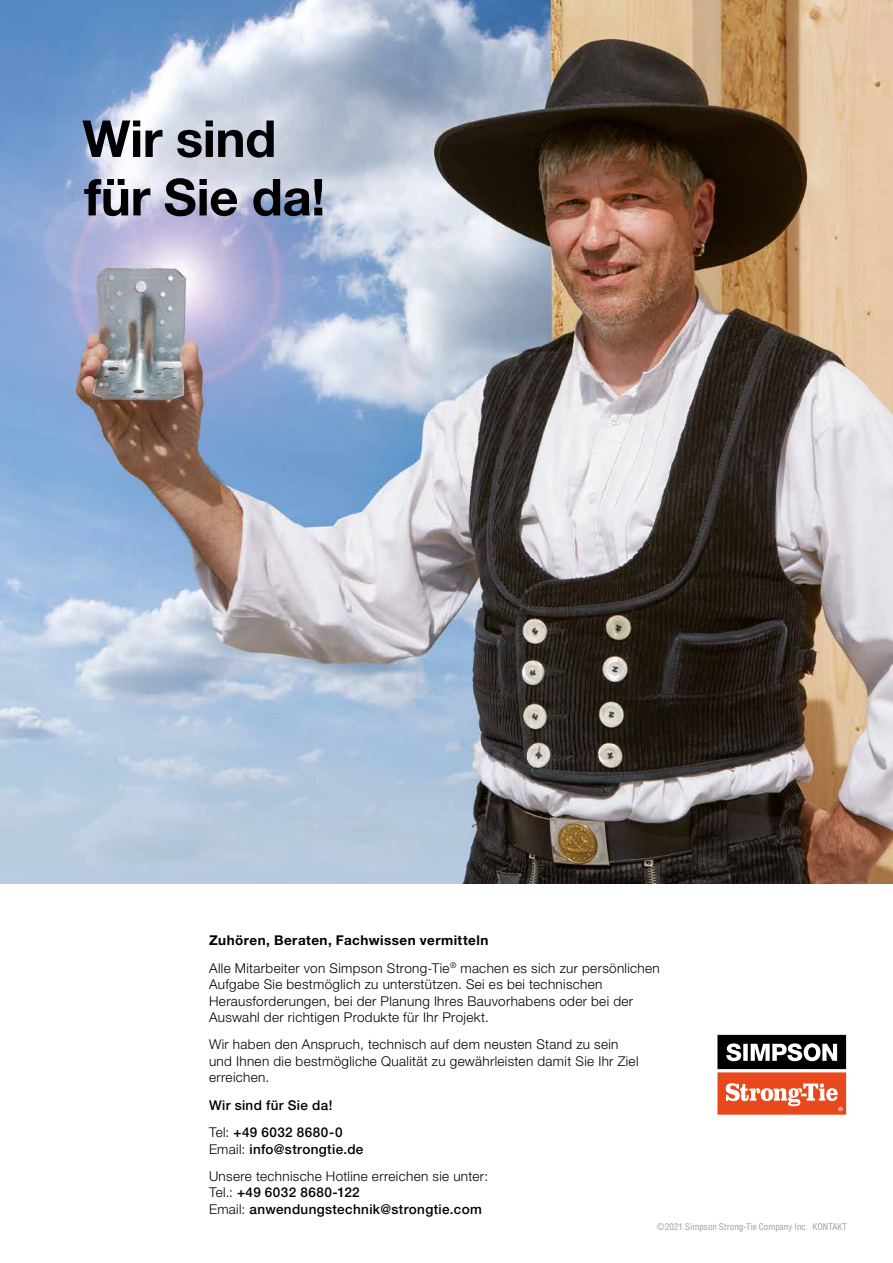
<style>
.page{position:relative;width:893px;height:1263px;background:#fff}
.page>*{position:absolute;margin:0;border:0;box-sizing:border-box;transform-origin:0 0}
.t1{font:700 51px/58.5px "Helvetica Neue LT Std";letter-spacing:-.01em;color:#000}
.t2{font:300 13.5px/16.5px "Helvetica Neue LT Std";letter-spacing:.025em;color:#000}
.t3{font:500 13.5px/27.3px "Helvetica Neue LT Std";letter-spacing:.025em;color:#000}
.t4{font:condensed 9px "Helvetica LT Std";color:#9c9d9d}
.s1{font-weight:700}
.s2{font-weight:300}
.s3{font-weight:500}
</style>
<div class="page">
<img style="left:0;top:0;width:1px;height:1263px">
<img style="left:1px;top:0;width:892px;height:883px">
<svg style="left:717px;top:1035px;width:129px;height:80px"></svg>
<h1 class="t1" style="left:82px;top:108px;width:244px">Wir sind für Sie da!</h1>
<p class="t2" style="left:209px;top:926px;width:452px;line-height:27.3px"><span class="s1">Zuhören, Beraten, Fachwissen vermitteln<br></span>Alle Mitarbeiter von Simpson Strong-Tie<sup>®</sup> machen es sich zur persönlichen</p>
<p class="t2" style="left:209px;top:976px;width:426px">Aufgabe Sie bestmöglich zu unterstützen. Sei es bei technischen<br>Herausforderungen, bei der Planung Ihres Bauvorhabens oder bei der<br>Auswahl der richtigen Produkte für Ihr Projekt.</p>
<p class="t2" style="left:209px;top:1036px;width:431px">Wir haben den Anspruch, technisch auf dem neusten Stand zu sein und Ihnen die bestmögliche Qualität zu gewährleisten damit Sie Ihr Ziel erreichen.</p>
<p class="t3" style="left:209px;top:1091px;width:135px">Wir sind für Sie da!<br><span class="s2">Tel:</span> +49 6032 8680-0</p>
<p class="t2" style="left:209px;top:1135px;width:281px;line-height:27.3px">Email: <span class="s3">info@strongtie.de<br></span>Unsere technische Hotline erreichen sie unter:</p>
<p class="t3" style="left:209px;top:1184px;width:274px;line-height:16.5px"><span class="s2">Tel.:</span> +49 6032 8680-122<br><span class="s2">Email:</span> anwendungstechnik@strongtie.com</p>
<p class="t4" style="left:657px;top:1221px;width:191px">© 2021 Simpson Strong-Tie Company Inc. KONTAKT</p>
</div>
